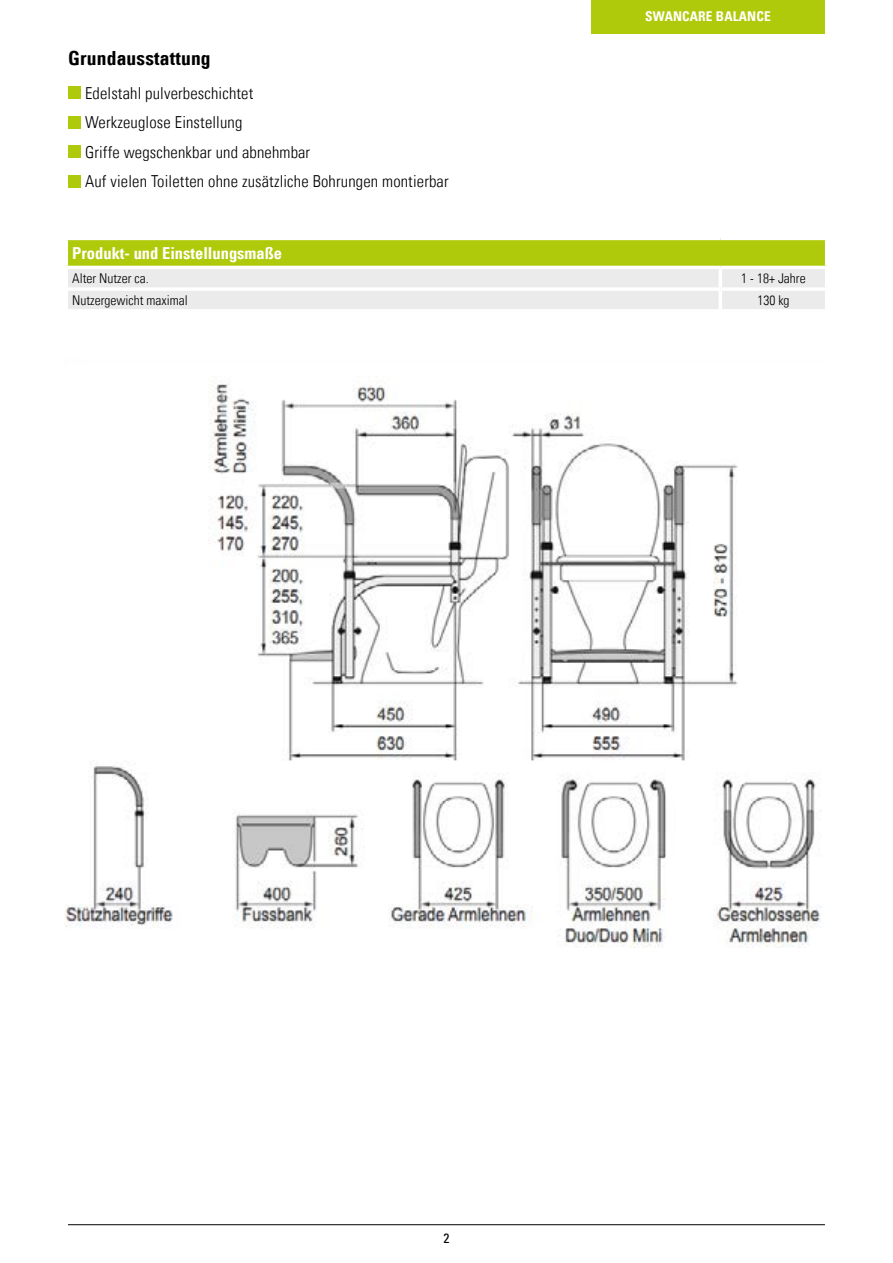
<style>
.page{position:relative;width:893px;height:1263px;background:#fff}
.page>*{position:absolute;margin:0;border:0;box-sizing:border-box;transform-origin:0 0}
.t1{font:19.5px "Univers Com 67 Bold Cond";letter-spacing:.01em;color:#000}
.t2{font:16.5px/29.5px "Univers Com 47 Light Cond";letter-spacing:.01em;color:#000}
.t3{font:16.5px "Univers Com 67 Bold Cond";color:#fff}
.t4{font:13.5px "Univers Com 47 Light Cond";color:#000}
.t5{font:13.5px "Univers Com 67 Bold Cond";letter-spacing:.01em;color:#fff}
.t6{font:condensed 13.5px "Univers Com 57";color:#000}
</style>
<div class="page">
<img style="left:65px;top:383px;width:757px;height:564px">
<div style="left:68px;top:86px;width:13px;height:13px;background:#afca0b"></div>
<div style="left:68px;top:116px;width:13px;height:12px;background:#afca0b"></div>
<div style="left:68px;top:145px;width:13px;height:13px;background:#afca0b"></div>
<div style="left:68px;top:175px;width:13px;height:12px;background:#afca0b"></div>
<div style="left:66px;top:238px;width:761px;height:29px;background:#afca0b"></div>
<div style="left:68px;top:269px;width:757px;height:40px;background:#ebebeb"></div>
<hr style="left:65px;top:237px;width:655px;height:3px;background:#fff">
<hr style="left:65px;top:240px;width:3px;height:26px;background:#fff">
<hr style="left:720px;top:237px;width:108px;height:3px;background:#fff">
<hr style="left:825px;top:240px;width:3px;height:26px;background:#fff">
<hr style="left:65px;top:266px;width:655px;height:3px;background:#fff">
<hr style="left:720px;top:266px;width:108px;height:3px;background:#fff">
<hr style="left:65px;top:287px;width:655px;height:4px;background:#fff">
<hr style="left:720px;top:287px;width:108px;height:4px;background:#fff">
<hr style="left:719px;top:269px;width:3px;height:18px;background:#fff">
<hr style="left:719px;top:291px;width:3px;height:18px;background:#fff">
<div style="left:591px;top:0;width:234px;height:34px;background:#afca0b"></div>
<hr style="left:68px;top:1224px;width:757px;height:1px;background:#000">
<p class="t1" style="left:68px;top:46px;width:144px">Grundausstattung</p>
<p class="t2" style="left:85px;top:78px;width:365px">Edelstahl pulverbeschichtet<br>Werkzeuglose Einstellung<br>Griffe wegschenkbar und abnehmbar<br>Auf vielen Toiletten ohne zusätzliche Bohrungen montierbar</p>
<p class="t5" style="left:645px;top:8px;width:127px">SWANCARE BALANCE</p>
<p class="t3" style="left:72px;top:243px;width:211px">Produkt- und Einstellungsmaße</p>
<p class="t4" style="left:72px;top:270px;width:78px">Alter Nutzer ca.</p>
<p class="t4" style="left:741px;top:270px;width:66px">1 - 18+ Jahre</p>
<p class="t4" style="left:72px;top:292px;width:117px">Nutzergewicht maximal</p>
<p class="t4" style="left:757px;top:292px;width:34px">130 kg</p>
<p class="t6" style="left:443px;top:1229px;width:7px">2</p>
</div>
